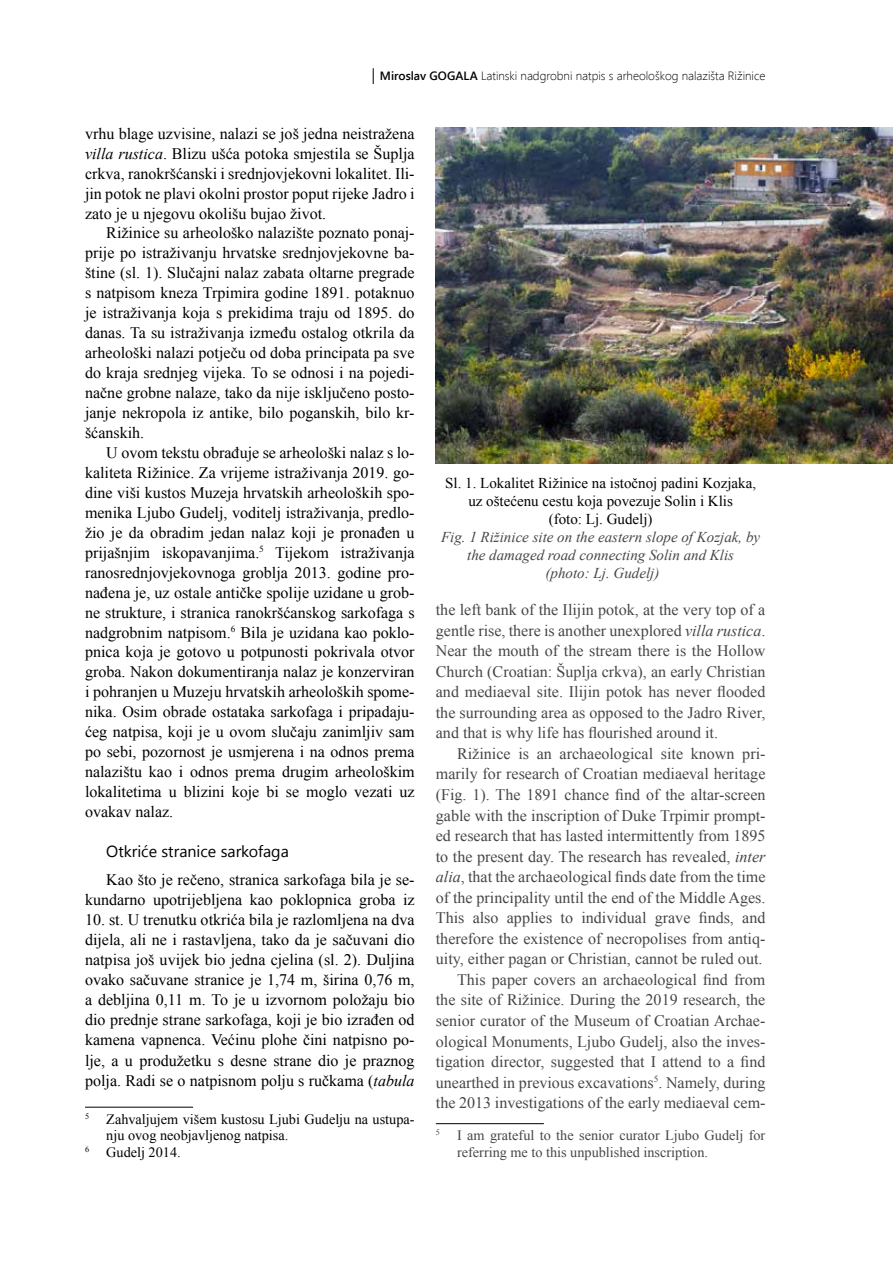
<style>
.page{position:relative;width:893px;height:1263px;background:#fff}
.page>*{position:absolute;margin:0;border:0;box-sizing:border-box;transform-origin:0 0}
.t1{font:16.05px/20px "Times New Roman";color:#000;text-align:justify}
.t2{font:16.05px/20.5px "Times New Roman";color:#464646;text-align:justify}
.t3{font:16.05px "Segoe UI";color:#000}
.t4{font:15px/18px "Times New Roman";color:#000;text-align:center}
.t5{font:italic 15px/18px "Times New Roman";color:#464646;text-align:center}
.t6{font:14.25px "Times New Roman";color:#000}
.t7{font:14.25px/16.5px "Times New Roman";color:#464646}
.t8{font:300 12px "Segoe UI";color:#000}
.s1{font-weight:600}
.s2{font-style:italic}
</style>
<div class="page">
<svg style="left:373px;top:68px;width:1px;height:16px"></svg>
<hr style="left:85px;top:1107px;width:108px;height:1px;background:#000">
<hr style="left:436px;top:1123px;width:108px;height:1px;background:#000">
<img style="left:436px;top:128px;width:457px;height:335px">
<p class="t8" style="left:380px;top:68px;width:387px"><span class="s1">Miroslav GOGALA</span> Latinski nadgrobni natpis s arheološkog nalazišta Rižinice</p>
<p class="t1" style="left:85px;top:123px;width:331px">vrhu blage uzvisine, nalazi se još jedna neistražena <span class="s2">villa rustica</span>. Blizu ušća potoka smjestila se Šuplja crkva, ranokršćanski i srednjovjekovni lokalitet. Ili&shy;jin potok ne plavi okolni prostor poput rijeke Jadro i zato je u njegovu okolišu bujao život.</p>
<p class="t1" style="left:85px;top:223px;width:331px;text-indent:21px">Rižinice su arheološko nalazište poznato ponaj&shy;prije po istraživanju hrvatske srednjovjekovne ba&shy;štine (sl. 1). Slučajni nalaz zabata oltarne pregrade s natpisom kneza Trpimira godine 1891. potaknuo je istraživanja koja s prekidima traju od 1895. do danas. Ta su istraživanja između ostalog otkrila da arheološki nalazi potječu od doba principata pa sve do kraja srednjeg vijeka. To se odnosi i na pojedi&shy;načne grobne nalaze, tako da nije isključeno posto&shy;janje nekropola iz antike, bilo poganskih, bilo kr&shy;šćanskih.</p>
<p class="t1" style="left:85px;top:442px;width:331px;text-indent:21px">U ovom tekstu obrađuje se arheološki nalaz s lo&shy;kaliteta Rižinice. Za vrijeme istraživanja 2019. go&shy;dine viši kustos Muzeja hrvatskih arheoloških spo&shy;menika Ljubo Gudelj, voditelj istraživanja, predlo&shy;žio je da obradim jedan nalaz koji je pronađen u prijašnjim iskopavanjima.<sup>5</sup> Tijekom istraživanja ranosrednjovjekovnoga groblja 2013. godine pro&shy;nađena je, uz ostale antičke spolije uzidane u grob&shy;ne strukture, i stranica ranokršćanskog sarkofaga s nadgrobnim natpisom.<sup>6</sup> Bila je uzidana kao poklo&shy;pnica koja je gotovo u potpunosti pokrivala otvor groba. Nakon dokumentiranja nalaz je konzerviran i pohranjen u Muzeju hrvatskih arheoloških spome&shy;nika. Osim obrade ostataka sarkofaga i pripadaju&shy;ćeg natpisa, koji je u ovom slučaju zanimljiv sam po sebi, pozornost je usmjerena i na odnos prema nalazištu kao i odnos prema drugim arheološkim lokalitetima u blizini koje bi se moglo vezati uz ovakav nalaz.</p>
<p class="t3" style="left:106px;top:840px;width:184px">Otkriće stranice sarkofaga</p>
<p class="t1" style="left:85px;top:870px;width:331px;text-align:right">Kao što je rečeno, stranica sarkofaga bila je se&shy;kundarno upotrijebljena kao poklopnica groba iz</p>
<p class="t1" style="left:85px;top:910px;width:331px">10. st. U trenutku otkrića bila je razlomljena na dva dijela, ali ne i rastavljena, tako da je sačuvani dio natpisa još uvijek bio jedna cjelina (sl. 2). Duljina ovako sačuvane stranice je 1,74 m, širina 0,76 m, a debljina 0,11 m. To je u izvornom položaju bio dio prednje strane sarkofaga, koji je bio izrađen od kamena vapnenca. Većinu plohe čini natpisno po&shy;lje, a u produžetku s desne strane dio je praznog polja. Radi se o natpisnom polju s ručkama (<span class="s2">tabula</span></p>
<p class="t6" style="left:85px;top:1109px;width:331px"><sup>5</sup> Zahvaljujem višem kustosu Ljubi Gudelju na ustupa-</p>
<p class="t6" style="left:106px;top:1126px;width:184px">nju ovog neobjavljenog natpisa.</p>
<p class="t6" style="left:85px;top:1142px;width:97px"><sup>6</sup> Gudelj 2014.</p>
<p class="t4" style="left:445px;top:474px;width:312px">Sl. 1. Lokalitet Rižinice na istočnoj padini Kozjaka, uz oštećenu cestu koja povezuje Solin i Klis<br>(foto: Lj. Gudelj)</p>
<p class="t5" style="left:441px;top:528px;width:321px">Fig. 1 Rižinice site on the eastern slope of Kozjak, by the damaged road connecting Solin and Klis<br>(photo: Lj. Gudelj)</p>
<p class="t2" style="left:436px;top:599px;width:331px">the left bank of the Ilijin potok, at the very top of a gentle rise, there is another unexplored <span class="s2">villa rustica</span>.<br>Near the mouth of the stream there is the Hollow Church (Croatian: Šuplja crkva), an early Christian and mediaeval site. Ilijin potok has never flooded the surrounding area as opposed to the Jadro River, and that is why life has flourished around it.</p>
<p class="t2" style="left:436px;top:743px;width:331px;text-align:right">Rižinice is an archaeological site known pri&shy;marily for research of Croatian mediaeval heritage (Fig. 1). The 1891 chance find of the altar-screen gable with the inscription of Duke Trpimir prompt&shy;ed research that has lasted intermittently from 1895 to the present day. The research has revealed, <span class="s2">inter alia</span>, that the archaeological finds date from the time of the principality until the end of the Middle Ages.<br>This also applies to individual grave finds, and therefore the existence of necropolises from antiq&shy;uity, either pagan or Christian, cannot be ruled out.<br>This paper covers an archaeological find from the site of Rižinice. During the 2019 research, the senior curator of the Museum of Croatian Archae&shy;ological Monuments, Ljubo Gudelj, also the inves&shy;tigation director, suggested that I attend to a find unearthed in previous excavations<sup>5</sup>. Namely, during the 2013 investigations of the early mediaeval cem-</p>
<p class="t7" style="left:457px;top:1127px;width:310px;text-indent:-21px"><sup>5</sup> I am grateful to the senior curator Ljubo Gudelj for referring me to this unpublished inscription.</p>
</div>
